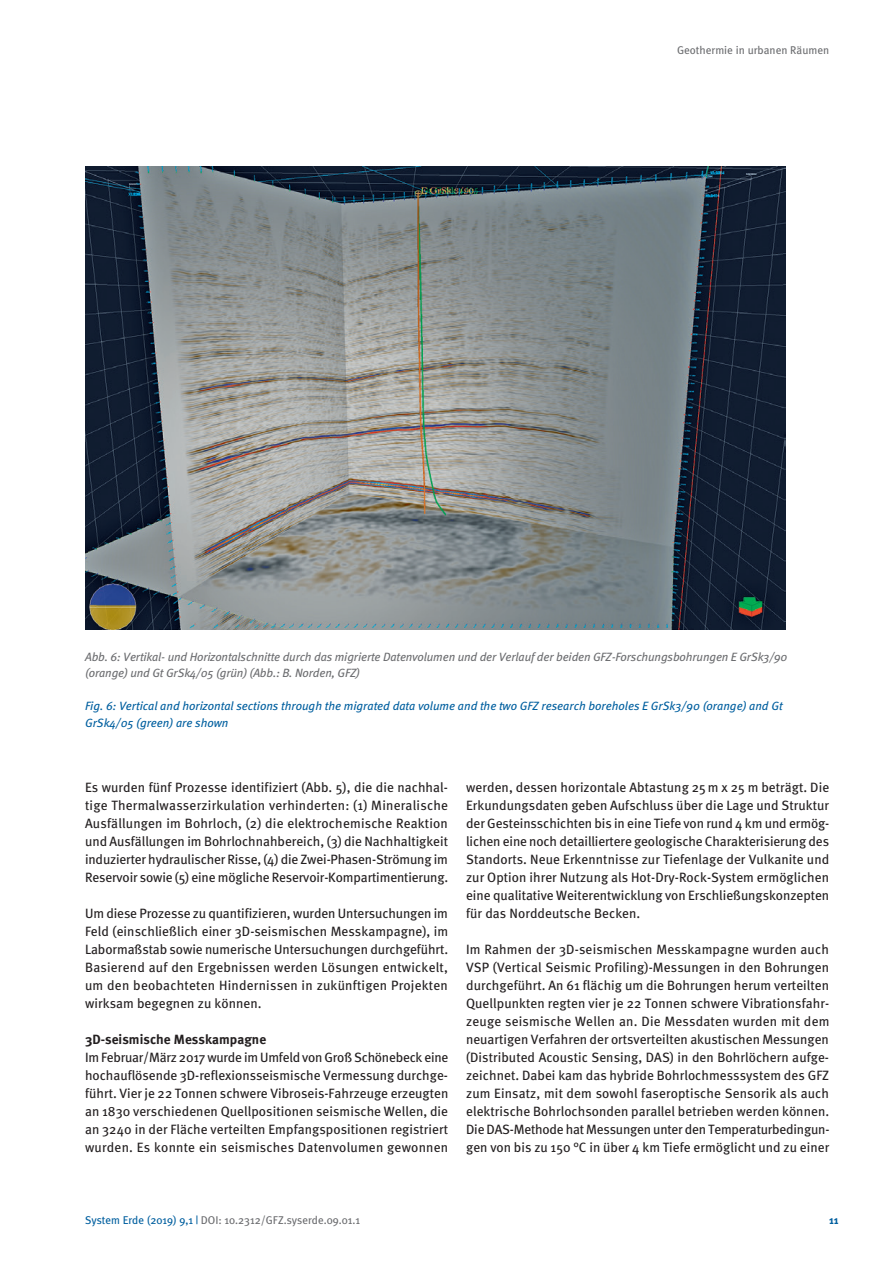
<style>
.page{position:relative;width:893px;height:1263px;background:#fff}
.page>*{position:absolute;margin:0;border:0;box-sizing:border-box;transform-origin:0 0}
.t1{font:13.5px/18px "Meta";letter-spacing:.005em;color:#231f20;text-align:justify}
.t2{font:700 13.5px "Meta";letter-spacing:.005em;color:#231f20}
.t3{font:italic 12px/16.5px "Meta";letter-spacing:-.01em;color:#6c6d70}
.t4{font:italic 12px/16.5px "Meta";color:#005f9f}
.t5{font:11.25px "Meta Plus";color:#6c6d70}
.t6{font:11.25px "Meta";color:#6c6d70}
.t7{font:700 11.25px "Meta";color:#005f9f}
.s1{color:#005f9f}
</style>
<div class="page">
<img style="left:85px;top:167px;width:700px;height:463px">
<p class="t6" style="left:677px;top:43px;width:154px">Geothermie in urbanen Räumen</p>
<p class="t3" style="left:85px;top:648px;width:704px">Abb. 6: Vertikal- und Horizontalschnitte durch das migrierte Datenvolumen und der Verlauf der beiden GFZ-Forschungsbohrungen E GrSk3/90 (orange) und Gt GrSk4/05 (grün) (Abb.: B. Norden, GFZ)</p>
<p class="t4" style="left:85px;top:697px;width:699px">Fig. 6: Vertical and horizontal sections through the migrated data volume and the two GFZ research boreholes E GrSk3/90 (orange) and Gt<br>GrSk4/05 (green) are shown</p>
<p class="t1" style="left:85px;top:778px;width:365px">Es wurden fünf Prozesse identifiziert (Abb. 5), die die nachhal&shy;tige Thermalwasserzirkulation verhinderten: (1) Mineralische Ausfällungen im Bohrloch, (2) die elektrochemische Reaktion und Ausfällungen im Bohrlochnahbereich, (3) die Nachhaltigkeit induzierter hydraulischer Risse, (4) die Zwei-Phasen-Strömung im Reservoir sowie (5) eine mögliche Reservoir-Kompartimentierung.</p>
<p class="t1" style="left:85px;top:904px;width:365px">Um diese Prozesse zu quantifizieren, wurden Untersuchungen im Feld (einschließlich einer 3D-seismischen Messkampagne), im Labormaßstab sowie numerische Untersuchungen durchgeführt.<br>Basierend auf den Ergebnissen werden Lösungen entwickelt, um den beobachteten Hindernissen in zukünftigen Projekten wirksam begegnen zu können.</p>
<p class="t2" style="left:85px;top:1031px;width:183px">3D-seismische Messkampagne</p>
<p class="t1" style="left:85px;top:1048px;width:365px">Im Februar/März 2017 wurde im Umfeld von Groß Schönebeck eine hochauflösende 3D-reflexionsseismische Vermessung durchge&shy;führt. Vier je 22 Tonnen schwere Vibroseis-Fahrzeuge erzeugten an 1830 verschiedenen Quellpositionen seismische Wellen, die an 3240 in der Fläche verteilten Empfangspositionen registriert wurden. Es konnte ein seismisches Datenvolumen gewonnen</p>
<p class="t1" style="left:466px;top:778px;width:365px">werden, dessen horizontale Abtastung 25m x 25 m beträgt. Die Erkundungsdaten geben Aufschluss über die Lage und Struktur der Gesteinsschichten bis in eine Tiefe von rund 4 km und ermög&shy;lichen eine noch detailliertere geologische Charakterisierung des Standorts. Neue Erkenntnisse zur Tiefenlage der Vulkanite und zur Option ihrer Nutzung als Hot-Dry-Rock-System ermöglichen eine qualitative Weiterentwicklung von Erschließungskonzepten für das Norddeutsche Becken.</p>
<p class="t1" style="left:466px;top:940px;width:365px">Im Rahmen der 3D-seismischen Messkampagne wurden auch VSP (Vertical Seismic Profiling)-Messungen in den Bohrungen durchgeführt. An 61 flächig um die Bohrungen herum verteilten Quellpunkten regten vier je 22 Tonnen schwere Vibrationsfahr&shy;zeuge seismische Wellen an. Die Messdaten wurden mit dem neuartigen Verfahren der ortsverteilten akustischen Messungen (Distributed Acoustic Sensing, DAS) in den Bohrlöchern aufge&shy;zeichnet. Dabei kam das hybride Bohrlochmesssystem des GFZ zum Einsatz, mit dem sowohl faseroptische Sensorik als auch elektrische Bohrlochsonden parallel betrieben werden können.<br>Die DAS-Methode hat Messungen unter den Temperaturbedingun&shy;gen von bis zu 150 °C in über 4 km Tiefe ermöglicht und zu einer</p>
<p class="t5" style="left:85px;top:1214px;width:277px"><span class="s1">System Erde (2019) 9,1 |</span> DOI: 10.2312/GFZ.syserde.09.01.1</p>
<p class="t7" style="left:829px;top:1213px;width:11px">11</p>
</div>
